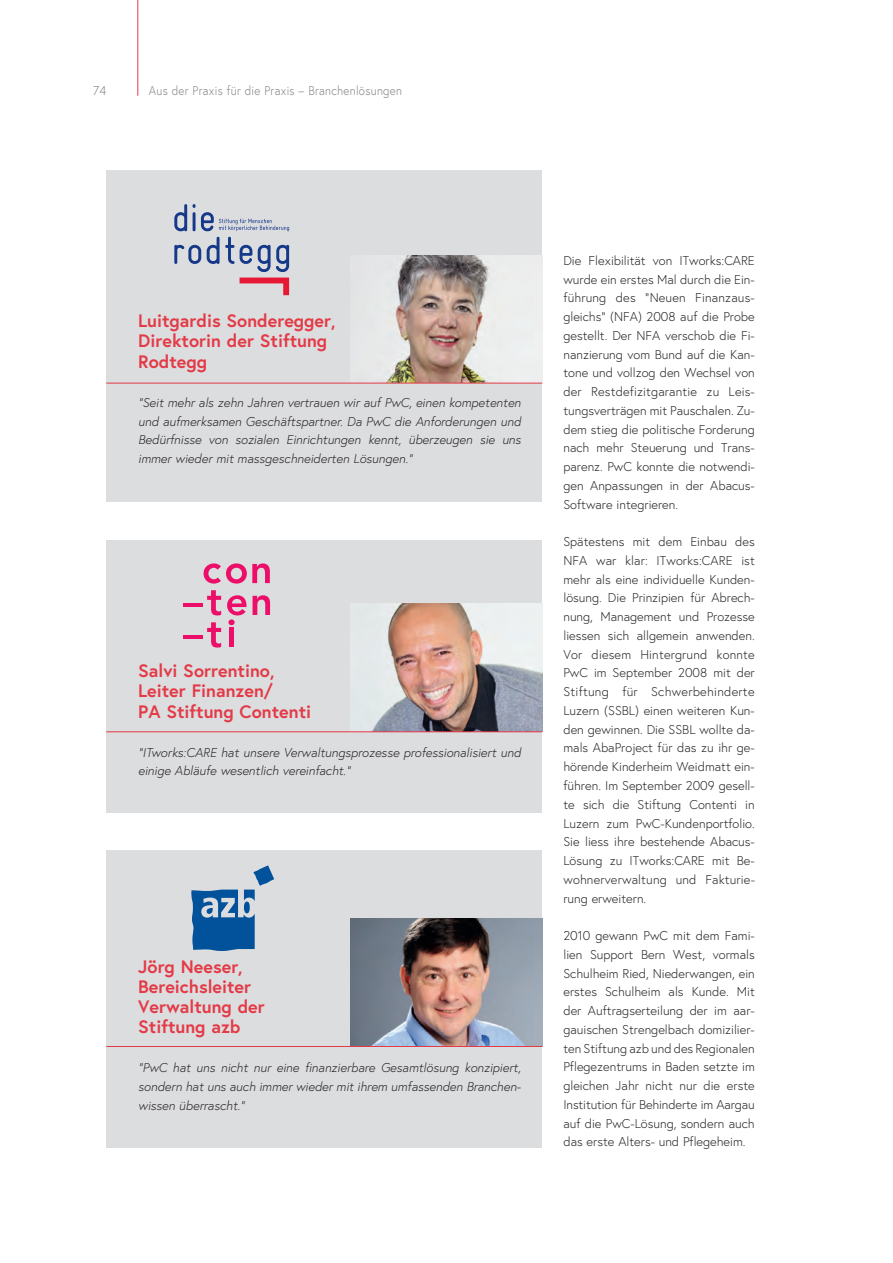
<style>
.page{position:relative;width:893px;height:1263px;background:#fff}
.page>*{position:absolute;margin:0;border:0;box-sizing:border-box;transform-origin:0 0}
.t1{font:700 18px/20.2px "Europa";color:#e33a46}
.t2{font:300 12.75px/18.8px "Europa";color:#231f20;text-align:justify}
.t3{font:italic 300 12.75px/18.8px "Europa";color:#231f20;text-align:justify}
.t4{font:300 12.75px "Europa";letter-spacing:.025em;color:#808285;scale:.9 1}
.t5{font:300 12.75px "Europa";letter-spacing:.025em;color:#808285}
</style>
<div class="page">
<div style="left:106px;top:170px;width:436px;height:332px;background:#dcdddf"></div>
<hr style="left:137px;top:0;width:1px;height:96px;background:#e33a46">
<img style="left:351px;top:255px;width:191px;height:128px">
<div style="left:106px;top:540px;width:436px;height:272px;background:#dcdddf"></div>
<img style="left:351px;top:604px;width:191px;height:127px">
<div style="left:106px;top:850px;width:436px;height:298px;background:#dcdddf"></div>
<img style="left:351px;top:918px;width:191px;height:128px">
<svg style="left:240px;top:278px;width:49px;height:17px"></svg>
<svg style="left:174px;top:204px;width:13px;height:27px"></svg>
<svg style="left:193px;top:204px;width:96px;height:27px"></svg>
<svg style="left:174px;top:245px;width:27px;height:19px"></svg>
<svg style="left:207px;top:237px;width:82px;height:35px"></svg>
<svg style="left:204px;top:563px;width:66px;height:21px"></svg>
<hr style="left:183px;top:603px;width:20px;height:4px;background:#ec0e68">
<svg style="left:207px;top:590px;width:14px;height:25px"></svg>
<svg style="left:227px;top:595px;width:19px;height:20px"></svg>
<svg style="left:253px;top:595px;width:17px;height:20px"></svg>
<hr style="left:183px;top:635px;width:20px;height:4px;background:#ec0e68">
<svg style="left:207px;top:622px;width:14px;height:25px"></svg>
<div style="left:228px;top:619px;width:7px;height:6px;background:#ec0e68;border-radius:50%"></div>
<div style="left:229px;top:628px;width:5px;height:19px;background:#ec0e68"></div>
<svg style="left:191px;top:865px;width:83px;height:86px"></svg>
<hr style="left:106px;top:1046px;width:436px;height:1px;background:#e33a46">
<hr style="left:106px;top:731px;width:436px;height:1px;background:#e33a46">
<hr style="left:106px;top:383px;width:436px;height:1px;background:#e33a46">
<p class="t5" style="left:93px;top:83px;width:15px">74</p>
<p class="t4" style="left:149px;top:83px;width:283px">Aus der Praxis für die Praxis – Branchenlösungen</p>
<h1 class="t1" style="left:138px;top:311px;width:199px">Luitgardis Sonderegger,<br>Direktorin der Stiftung<br>Rodtegg</h1>
<p class="t3" style="left:138px;top:393px;width:384px">"Seit mehr als zehn Jahren vertrauen wir auf PwC, einen kompetenten und aufmerksamen Geschäftspartner. Da PwC die Anforderungen und Bedürfnisse von sozialen Einrichtungen kennt, überzeugen sie uns immer wieder mit massgeschneiderten Lösungen."</p>
<h1 class="t1" style="left:138px;top:660px;width:175px">Salvi Sorrentino,<br>Leiter Finanzen/<br>PA Stiftung Contenti</h1>
<p class="t3" style="left:138px;top:743px;width:384px">"ITworks:CARE hat unsere Verwaltungsprozesse professionalisiert und einige Abläufe wesentlich vereinfacht."</p>
<h1 class="t1" style="left:138px;top:956px;width:128px">Jörg Neeser,<br>Bereichsleiter<br>Verwaltung der<br>Stiftung azb</h1>
<p class="t3" style="left:138px;top:1058px;width:384px">"PwC hat uns nicht nur eine finanzierbare Gesamtlösung konzipiert, sondern hat uns auch immer wieder mit ihrem umfassenden Branchen&shy;wissen überrascht."</p>
<p class="t2" style="left:563px;top:251px;width:193px">Die Flexibilität von ITworks:CARE wurde ein erstes Mal durch die Ein&shy;führung des "Neuen Finanzaus&shy;gleichs" (NFA) 2008 auf die Probe gestellt. Der NFA verschob die Fi&shy;nanzierung vom Bund auf die Kan&shy;tone und vollzog den Wechsel von der Restdefizitgarantie zu Leis&shy;tungsverträgen mit Pauschalen. Zu&shy;dem stieg die politische Forderung nach mehr Steuerung und Trans&shy;parenz. PwC konnte die notwendi&shy;gen Anpassungen in der Abacus-Software integrieren.</p>
<p class="t2" style="left:563px;top:532px;width:193px">Spätestens mit dem Einbau des NFA war klar: ITworks:CARE ist mehr als eine individuelle Kunden&shy;lösung. Die Prinzipien für Abrech&shy;nung, Management und Prozesse liessen sich allgemein anwenden.<br>Vor diesem Hintergrund konnte PwC im September 2008 mit der Stiftung für Schwerbehinderte Luzern (SSBL) einen weiteren Kun&shy;den gewinnen. Die SSBL wollte da&shy;mals AbaProject für das zu ihr ge&shy;hörende Kinderheim Weidmatt ein&shy;führen. Im September 2009 gesell&shy;te sich die Stiftung Contenti in Luzern zum PwC-Kundenportfolio.<br>Sie liess ihre bestehende Abacus-Lösung zu ITworks:CARE mit Be&shy;wohnerverwaltung und Fakturie&shy;rung erweitern.</p>
<p class="t2" style="left:563px;top:926px;width:193px">2010 gewann PwC mit dem Fami&shy;lien Support Bern West, vormals Schulheim Ried, Niederwangen, ein erstes Schulheim als Kunde. Mit der Auftragserteilung der im aar&shy;gauischen Strengelbach domizilier&shy;ten Stiftung azb und des Regionalen Pflegezentrums in Baden setzte im gleichen Jahr nicht nur die erste Institution für Behinderte im Aargau auf die PwC-Lösung, sondern auch das erste Alters- und Pflegeheim.</p>
</div>
